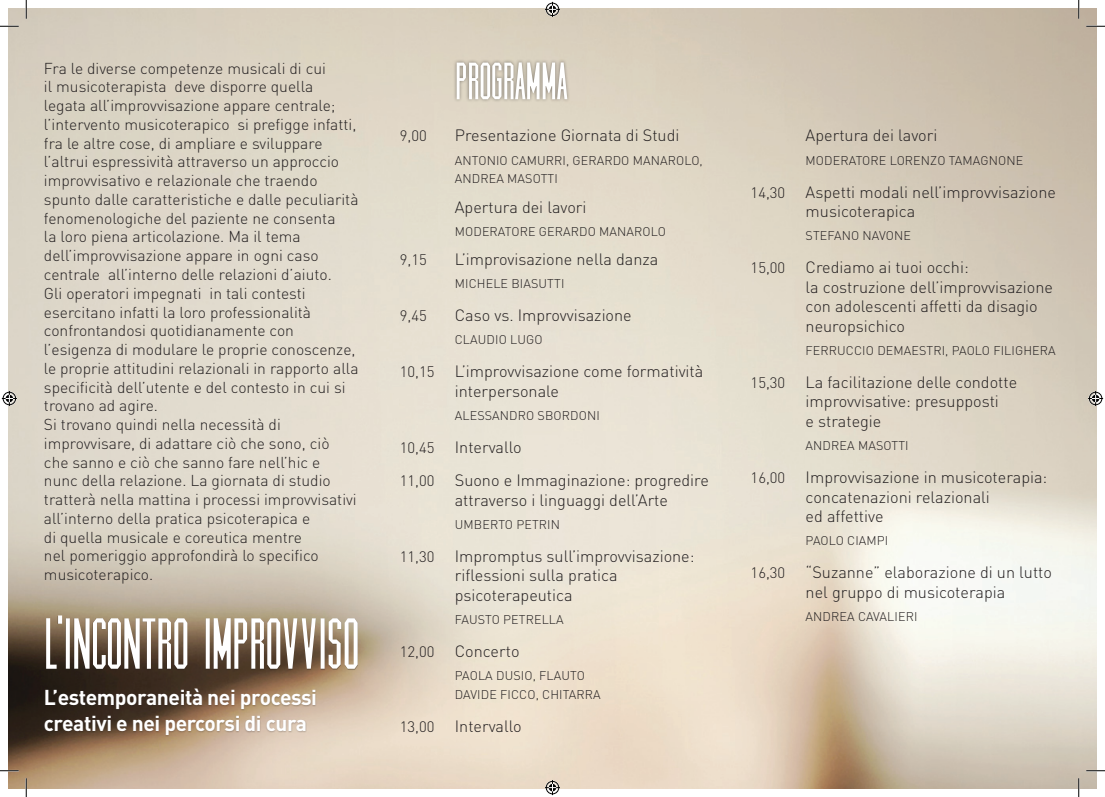
<style>
.page{position:relative;width:1105px;height:797px;background:#fff}
.page>*{position:absolute;margin:0;border:0;box-sizing:border-box;transform-origin:0 0}
.t1{font:68.75px "Muncie";letter-spacing:-.025em;color:#fff}
.t2{font:50px "Muncie";letter-spacing:-.025em;color:#fff}
.t3{font:700 21.25px/25.5px "DIN Pro";letter-spacing:-.02em;color:#fff}
.t4{font:300 16.25px/19.5px "DIN Pro";color:#231f20}
.t5{font:300 15.62px/18.8px "DIN Pro";color:#231f20}
.t6{font:300 15px "DIN Pro";color:#231f20}
.t7{font:300 12.5px "DIN Pro";letter-spacing:.01em;color:#231f20}
.s1{font-size:15px}
</style>
<div class="page">
<img style="left:9px;top:9px;width:1087px;height:779px">
<div style="left:46px;top:616px;width:362px;height:60px;background:#231f20;opacity:.3"></div>
<div style="left:43px;top:687px;width:328px;height:60px;background:#231f20;opacity:.3"></div>
<div style="left:453px;top:59px;width:156px;height:54px;background:#231f20;opacity:.5"></div>
<svg style="left:0;top:25px;width:19px;height:2px"></svg>
<svg style="left:1086px;top:25px;width:19px;height:2px"></svg>
<svg style="left:0;top:770px;width:19px;height:1px"></svg>
<svg style="left:1086px;top:770px;width:19px;height:1px"></svg>
<svg style="left:25px;top:0;width:2px;height:19px"></svg>
<svg style="left:25px;top:778px;width:2px;height:19px"></svg>
<svg style="left:1078px;top:0;width:1px;height:19px"></svg>
<svg style="left:1078px;top:778px;width:1px;height:19px"></svg>
<svg style="left:545px;top:2px;width:15px;height:15px"></svg>
<svg style="left:545px;top:780px;width:15px;height:15px"></svg>
<svg style="left:2px;top:391px;width:15px;height:15px"></svg>
<svg style="left:1088px;top:391px;width:15px;height:15px"></svg>
<p class="t5" style="left:44px;top:58px;width:316px">Fra le diverse competenze musicali di cui<br>il musicoterapista deve disporre quella legata all’improvvisazione appare centrale; l’intervento musicoterapico si prefigge infatti, fra le altre cose, di ampliare e sviluppare l’altrui espressività attraverso un approccio improvvisativo e relazionale che traendo spunto dalle caratteristiche e dalle peculiarità fenomenologiche del paziente ne consenta<br>la loro piena articolazione. Ma il tema dell’improvvisazione appare in ogni caso centrale all’interno delle relazioni d’aiuto.<br>Gli operatori impegnati in tali contesti esercitano infatti la loro professionalità confrontandosi quotidianamente con l’esigenza di modulare le proprie conoscenze, le proprie attitudini relazionali in rapporto alla specificità dell’utente e del contesto in cui si trovano ad agire.<br>Si trovano quindi nella necessità di improvvisare, di adattare ciò che sono, ciò<br>che sanno e ciò che sanno fare nell’hic e<br>nunc della relazione. La giornata di studio tratterà nella mattina i processi improvvisativi all’interno della pratica psicoterapica e<br>di quella musicale e coreutica mentre<br>nel pomeriggio approfondirà lo specifico musicoterapico.</p>
<h1 class="t1" style="left:44px;top:604px;width:317px">L'INCONTRO IMPROVVISO</h1>
<h3 class="t3" style="left:44px;top:684px;width:275px">L’estemporaneità nei processi creativi e nei percorsi di cura</h3>
<h2 class="t2" style="left:455px;top:53px;width:115px">PROGRAMMA</h2>
<p class="t6" style="left:400px;top:126px;width:29px">9,00</p>
<p class="t4" style="left:455px;top:125px;width:226px">Presentazione Giornata di Studi</p>
<p class="t7" style="left:455px;top:151px;width:249px">Antonio Cam urri, Gerardo Manarolo,</p>
<p class="t7" style="left:395px;top:170px;width:24px">A</p>
<p class="t7" style="left:462px;top:170px;width:97px">ndrea Masotti</p>
<p class="t4" style="left:399px;top:196px;width:18px">A</p>
<p class="t4" style="left:465px;top:196px;width:124px">pertura dei lavori</p>
<p class="t7" style="left:455px;top:223px;width:213px">Moderatore Gerardo Manarolo</p>
<p class="t4" style="left:400px;top:249px;width:260px"><span class="s1">9,15</span> L’improvisazione nella danza</p>
<p class="t7" style="left:455px;top:275px;width:111px">Michele Biasutti</p>
<p class="t6" style="left:400px;top:306px;width:29px">9,45</p>
<p class="t4" style="left:455px;top:305px;width:178px">Caso vs. I mprovvisazione</p>
<p class="t7" style="left:455px;top:331px;width:89px">Claudio Lugo</p>
<p class="t4" style="left:455px;top:361px;width:250px;text-indent:-55px"><span class="s1">10,15</span> L’improvvisazione come formatività interpersonale</p>
<p class="t7" style="left:455px;top:407px;width:147px">Alessandro Sbordoni</p>
<p class="t4" style="left:400px;top:430px;width:311px;line-height:33px"><span class="s1">10,45</span> I ntervallo<br><span class="s1">11,00</span> Suono e I mmaginazione: progredire</p>
<p class="t4" style="left:455px;top:489px;width:215px">attraverso i linguaggi dell’Arte</p>
<p class="t7" style="left:455px;top:515px;width:10px">Umb</p>
<p class="t7" style="left:482px;top:515px;width:79px">erto Petrin</p>
<p class="t4" style="left:455px;top:545px;width:241px;text-indent:-55px"><span class="s1">11,30</span> I mpromptus sull’improvvisazione: riflessioni sulla pratica psicoterapeutica</p>
<p class="t7" style="left:455px;top:610px;width:110px">Fausto Petrella</p>
<p class="t4" style="left:400px;top:640px;width:121px"><span class="s1">12,00</span> Concerto</p>
<p class="t7" style="left:455px;top:667px;width:132px">Paola D usio, Flauto</p>
<p class="t7" style="left:395px;top:686px;width:24px">D</p>
<p class="t7" style="left:463px;top:686px;width:139px">avide Ficco, Chitarra</p>
<p class="t4" style="left:400px;top:716px;width:123px"><span class="s1">13,00</span> I ntervallo</p>
<p class="t4" style="left:746px;top:125px;width:25px">A</p>
<p class="t4" style="left:815px;top:125px;width:124px">pertura dei lavori</p>
<p class="t7" style="left:806px;top:151px;width:219px">Moderatore Lorenzo Tamagnone</p>
<p class="t4" style="left:806px;top:181px;width:252px;text-indent:-55px"><span class="s1">14,30</span> Aspetti modali nell’improvvisazione musicoterapica</p>
<p class="t7" style="left:806px;top:227px;width:107px">Stefano Navone</p>
<p class="t4" style="left:806px;top:257px;width:249px;text-indent:-55px"><span class="s1">15,00</span> Crediamo ai tuoi occhi:<br>la costruzione dell’improvvisazione con adolescenti affetti da disagio neuropsichico</p>
<p class="t7" style="left:806px;top:342px;width:251px">Ferruccio Demaestri, Paolo Filighera</p>
<p class="t4" style="left:806px;top:371px;width:213px;text-indent:-55px"><span class="s1">15,30</span> La facilitazione delle condotte improvvisative: presupposti<br>e strategie</p>
<p class="t7" style="left:806px;top:437px;width:105px">Andrea Masotti</p>
<p class="t4" style="left:806px;top:466px;width:243px;text-indent:-55px"><span class="s1">16,00</span> I mprovvisazione in musicoterapia: concatenazioni relazionali<br>ed affettive</p>
<p class="t7" style="left:806px;top:532px;width:84px">Paolo Ciampi</p>
<p class="t4" style="left:751px;top:562px;width:303px;text-align:center"><span class="s1">16,30</span> “Suzanne” elaborazione di un lutto nel gruppo di musicoterapia</p>
<p class="t7" style="left:806px;top:607px;width:113px">Andrea Cavalieri</p>
</div>
